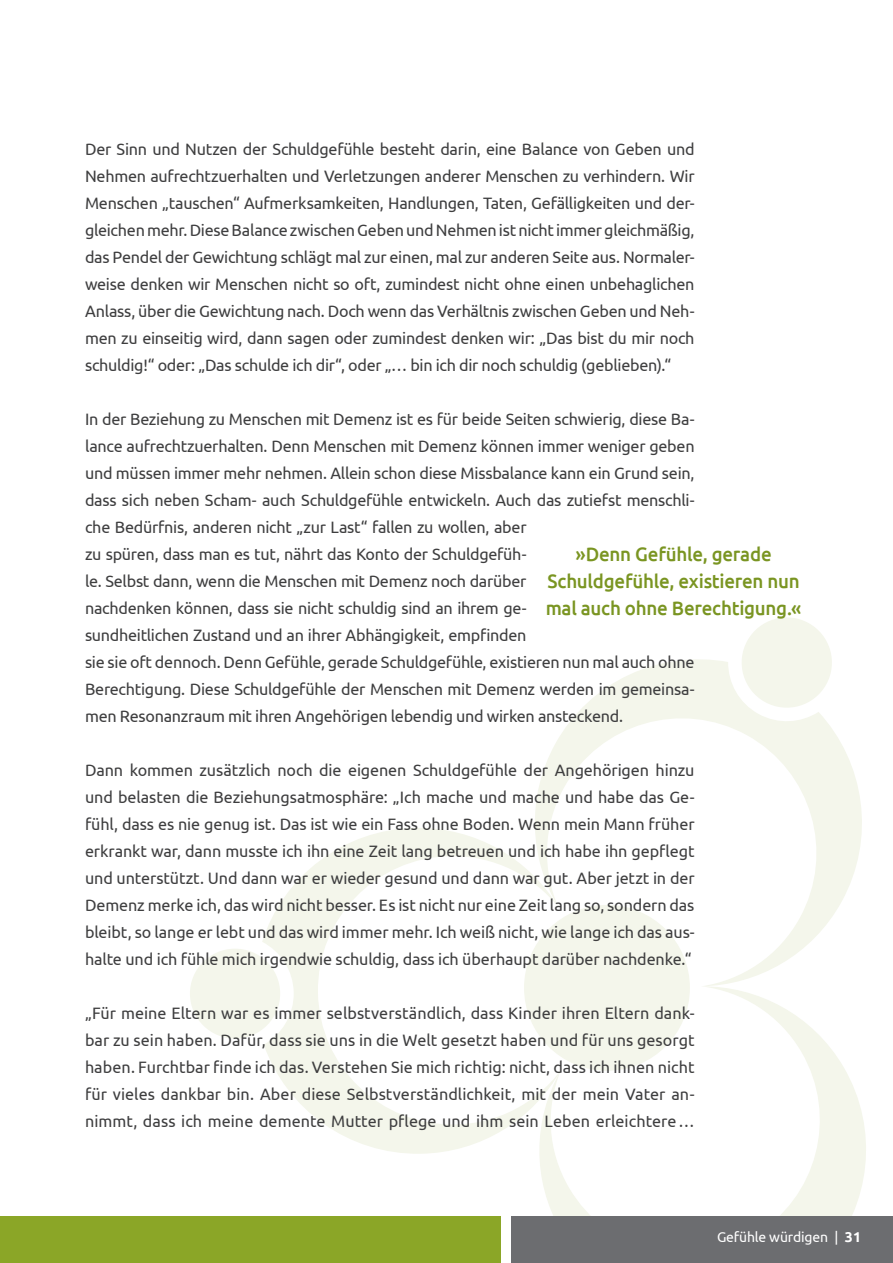
<style>
.page{position:relative;width:893px;height:1263px;background:#fff}
.page>*{position:absolute;margin:0;border:0;box-sizing:border-box;transform-origin:0 0}
.t1{font:500 19.5px/27px "Ubuntu";letter-spacing:-.015em;color:#7a9522;text-align:center;scale:.96 1}
.Fließtext{font:16.5px/27px "Ubuntu";letter-spacing:-.015em;color:#3e3e3f;text-align:justify}
.t2{font:14.25px "Ubuntu";letter-spacing:-.01em;color:#fff}
.s1{font-weight:700}
</style>
<div class="page">
<svg style="left:190px;top:828px;width:341px;height:326px"></svg>
<svg style="left:526px;top:617px;width:336px;height:369px"></svg>
<svg style="left:531px;top:986px;width:335px;height:230px"></svg>
<div style="left:0;top:1216px;width:500px;height:47px;background:#8ba627"></div>
<div style="left:511px;top:1216px;width:382px;height:47px;background:#6c6d70"></div>
<p class="Fließtext" style="left:85px;top:135px;width:611px">Der Sinn und Nutzen der Schuldgefühle besteht darin, eine Balance von Geben und Nehmen aufrechtzuerhalten und Verletzungen anderer Menschen zu verhindern. Wir Menschen „tauschen“ Aufmerksamkeiten, Handlungen, Taten, Gefälligkeiten und der&shy;gleichen mehr. Diese Balance zwischen Geben und Nehmen ist nicht immer gleichmäßig, das Pendel der Gewichtung schlägt mal zur einen, mal zur anderen Seite aus. Normaler&shy;weise denken wir Menschen nicht so oft, zumindest nicht ohne einen unbehaglichen Anlass, über die Gewichtung nach. Doch wenn das Verhältnis zwischen Geben und Neh&shy;men zu einseitig wird, dann sagen oder zumindest denken wir: „Das bist du mir noch schuldig!“ oder: „Das schulde ich dir“, oder „… bin ich dir noch schuldig (geblieben).“</p>
<p class="Fließtext" style="left:85px;top:405px;width:611px;text-align:left">In der Beziehung zu Menschen mit Demenz ist es für beide Seiten schwierig, diese Ba&shy;lance aufrechtzuerhalten. Denn Menschen mit Demenz können immer weniger geben und müssen immer mehr nehmen. Allein schon diese Missbalance kann ein Grund sein, dass sich neben Scham- auch Schuldgefühle entwickeln. Auch das zutiefst menschli&shy;che Bedürfnis, anderen nicht „zur Last“ fallen zu wollen, aber<br>zu spüren, dass man es tut, nährt das Konto der Schuldgefüh-<br>le. Selbst dann, wenn die Menschen mit Demenz noch darüber<br>nachdenken können, dass sie nicht schuldig sind an ihrem ge-<br>sundheitlichen Zustand und an ihrer Abhängigkeit, empfinden<br>sie sie oft dennoch. Denn Gefühle, gerade Schuldgefühle, existieren nun mal auch ohne Berechtigung. Diese Schuldgefühle der Menschen mit Demenz werden im gemeinsa&shy;men Resonanzraum mit ihren Angehörigen lebendig und wirken ansteckend.</p>
<p class="Fließtext" style="left:85px;top:756px;width:611px">Dann kommen zusätzlich noch die eigenen Schuldgefühle der Angehörigen hinzu und belasten die Beziehungsatmosphäre: „Ich mache und mache und habe das Ge&shy;fühl, dass es nie genug ist. Das ist wie ein Fass ohne Boden. Wenn mein Mann früher erkrankt war, dann musste ich ihn eine Zeit lang betreuen und ich habe ihn gepflegt und unterstützt. Und dann war er wieder gesund und dann war gut. Aber jetzt in der Demenz merke ich, das wird nicht besser. Es ist nicht nur eine Zeit lang so, sondern das bleibt, so lange er lebt und das wird immer mehr. Ich weiß nicht, wie lange ich das aus&shy;halte und ich fühle mich irgendwie schuldig, dass ich überhaupt darüber nachdenke.“</p>
<p class="Fließtext" style="left:85px;top:999px;width:611px">„Für meine Eltern war es immer selbstverständlich, dass Kinder ihren Eltern dank&shy;bar zu sein haben. Dafür, dass sie uns in die Welt gesetzt haben und für uns gesorgt haben. Furchtbar finde ich das. Verstehen Sie mich richtig: nicht, dass ich ihnen nicht für vieles dankbar bin. Aber diese Selbstverständlichkeit, mit der mein Vater an&shy;nimmt, dass ich meine demente Mutter pflege und ihm sein Leben erleichtere…</p>
<p class="t1" style="left:546px;top:539px;width:268px">»Denn Gefühle, gerade<br>Schuldgefühle, existieren nun mal auch ohne Berechtigung.«</p>
<p class="t2" style="left:717px;top:1228px;width:146px">Gefühle würdigen | <span class="s1">31</span></p>
</div>
